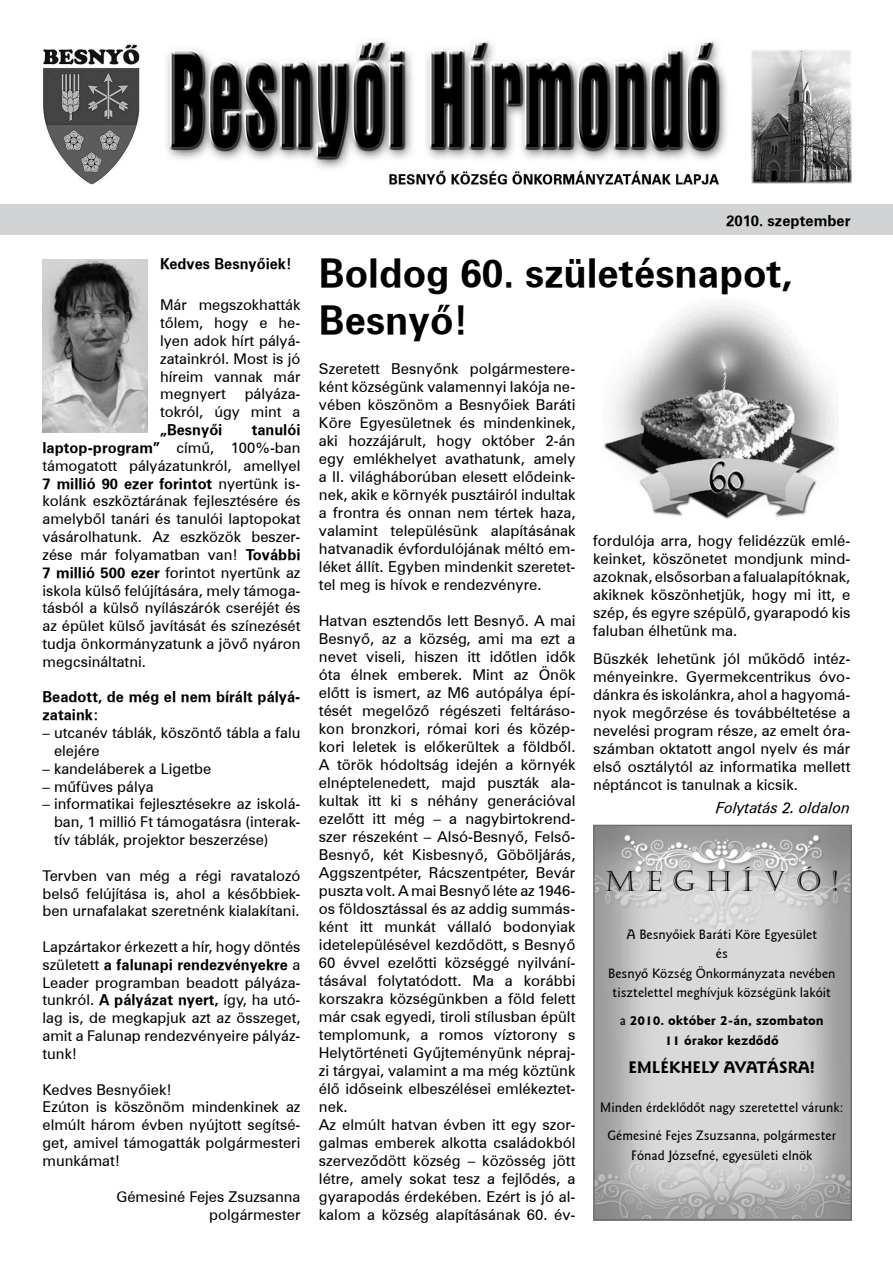
<style>
.page{position:relative;width:893px;height:1263px;background:#fff}
.page>*{position:absolute;margin:0;border:0;box-sizing:border-box;transform-origin:0 0}
.t1{font:39px/46.8px "H Zurich BT Bold";color:#000}
.t2{font:28.5px "Castellar";color:#000}
.t3{font:16.5px "H Goudy Sans BT Bold";color:#000}
.t4{font:15px/18px "H Zurich BT";color:#000;text-align:justify}
.t5{font:15px "H Zurich BT Italic";color:#000}
.t6{font:15px "H Zurich BT Bold";color:#000}
.t7{font:14.85px/17.9px "H Zurich BT";color:#000;text-align:justify}
.t8{font:14.85px/17.9px "H Zurich BT Bold";color:#000;text-align:right}
.t9{font:13.5px/19.5px "H Goudy Sans BT";color:#000;text-align:center}
.t10{font:13.5px/19.5px "H Goudy Sans BT Bold";color:#000;text-align:center}
.s1{font-family:"H Zurich BT"}
.s2{font-family:"H Zurich BT Bold"}
.s3{font-family:"H Goudy Sans BT"}
</style>
<div class="page">
<img style="left:603px;top:305px;width:233px;height:214px">
<img style="left:43px;top:40px;width:809px;height:145px">
<div style="left:0;top:205px;width:893px;height:30px;background:#d1d3d4"></div>
<img style="left:596px;top:828px;width:253px;height:389px">
<div style="left:593px;top:825px;width:259px;height:395px;border:2px solid #6f7073"></div>
<img style="left:43px;top:259px;width:104px;height:173px">
<p class="t8" style="left:160px;top:254px;width:133px">Kedves Besnyőiek!</p>
<p class="t7" style="left:160px;top:296px;width:142px">Már megszokhatták tőlem, hogy e he&shy;lyen adok hírt pályá&shy;zatainkról. Most is jó híreim vannak már megnyert</p>
<p class="t7" style="left:160px;top:385px;width:142px;text-align:right">pályáza-<br>tokról, úgy mint a</p>
<p class="t8" style="left:160px;top:421px;width:64px">„Besnyői</p>
<p class="t8" style="left:43px;top:421px;width:259px">tanulói<br>laptop-program” <span class="s1">című, 100%-ban</span></p>
<p class="t7" style="left:43px;top:456px;width:259px">támogatott pályázatunkról, amellyel</p>
<p class="t8" style="left:43px;top:474px;width:259px">7 millió 90 ezer forintot <span class="s1">nyertünk is-</span></p>
<p class="t7" style="left:43px;top:492px;width:259px">kolánk eszköztárának fejlesztésére és amelyből tanári és tanulói laptopokat vásárolhatunk. Az eszközök beszer&shy;zése már folyamatban van! <span class="s2">További 7 millió 500 ezer</span> forintot nyertünk az iskola külső felújítására, mely támoga&shy;tásból a külső nyílászárók cseréjét és az épület külső javítását és színezését tudja önkormányzatunk a jövő nyáron megcsináltatni.</p>
<p class="t8" style="left:43px;top:688px;width:259px;text-align:left">Beadott, de még el nem bírált pályá&shy;zataink:</p>
<p class="t7" style="left:54px;top:724px;width:248px;text-indent:-12px">– utcanév táblák, köszöntő tábla a falu elejére</p>
<p class="t7" style="left:43px;top:759px;width:170px">– kandeláberek a Ligetbe</p>
<p class="t7" style="left:43px;top:777px;width:113px">– műfüves pálya</p>
<p class="t7" style="left:54px;top:795px;width:248px;text-indent:-12px">– informatikai fejlesztésekre az iskolá&shy;ban, 1 millió Ft támogatásra (interak&shy;tív táblák, projektor beszerzése)</p>
<p class="t7" style="left:43px;top:866px;width:259px">Tervben van még a régi ravatalozó belső felújítása is, ahol a későbbiek&shy;ben urnafalakat szeretnénk kialakítani.</p>
<p class="t7" style="left:43px;top:938px;width:259px">Lapzártakor érkezett a hír, hogy döntés</p>
<p class="t8" style="left:43px;top:955px;width:259px"><span class="s1">született</span> a falunapi rendezvényekre <span class="s1">a</span></p>
<p class="t7" style="left:43px;top:973px;width:260px">Leader programban beadott pályáza&shy;tunkról. <span class="s2">A pályázat nyert,</span> így, ha utó&shy;lag is, de megkapjuk azt az összeget, amit a Falunap rendezvényeire pályáz&shy;tunk!</p>
<p class="t7" style="left:43px;top:1080px;width:259px;text-align:left">Kedves Besnyőiek!<br>Ezúton is köszönöm mindenkinek az elmúlt három évben nyújtott segítsé&shy;get, amivel támogatták polgármesteri munkámat!</p>
<p class="t7" style="left:116px;top:1188px;width:186px;text-align:right">Gémesiné Fejes Zsuzsanna polgármester</p>
<p class="t6" style="left:726px;top:212px;width:126px">2010. szeptember</p>
<h1 class="t1" style="left:319px;top:249px;width:475px">Boldog 60. születésnapot,<br>Besnyő!</h1>
<p class="t4" style="left:319px;top:360px;width:258px">Szeretett Besnyőnk polgármestere&shy;ként községünk valamennyi lakója ne&shy;vében köszönöm a Besnyőiek Baráti Köre Egyesületnek és mindenkinek, aki hozzájárult, hogy október 2-án egy emlékhelyet avathatunk, amely a II. világháborúban elesett elődeink&shy;nek, akik e környék pusztáiról indultak a frontra és onnan nem tértek haza, valamint településünk alapításának hatvanadik évfordulójának méltó em&shy;léket állít. Egyben mindenkit szeretet&shy;tel meg is hívok e rendezvényre.</p>
<p class="t4" style="left:319px;top:612px;width:258px;text-align:left">Hatvan esztendős lett Besnyő. A mai Besnyő, az a község, ami ma ezt a nevet viseli, hiszen itt időtlen idők óta élnek emberek. Mint az Önök előtt is ismert, az M6 autópálya épí&shy;tését megelőző régészeti feltáráso&shy;kon bronzkori, római kori és közép&shy;kori leletek is előkerültek a földből.<br>A török hódoltság idején a környék elnéptelenedett, majd puszták ala&shy;kultak itt ki s néhány generációval ezelőtt itt még – a nagybirtokrend&shy;szer részeként – Alsó-Besnyő, Felső-Besnyő, két Kisbesnyő, Göböljárás, Aggszentpéter, Rácszentpéter, Bevár puszta volt. A mai Besnyő léte az 1946- os földosztással és az addig summás&shy;ként itt munkát vállaló bodonyiak idetelepülésével kezdődött, s Besnyő 60 évvel ezelőtti községgé nyilvání&shy;tásával folytatódott. Ma a korábbi korszakra községünkben a föld felett már csak egyedi, tiroli stílusban épült templomunk, a romos víztorony s Helytörténeti Gyűjteményünk népraj&shy;zi tárgyai, valamint a ma még köztünk élő időseink elbeszélései emlékeztet&shy;nek.<br>Az elmúlt hatvan évben itt egy szor&shy;galmas emberek alkotta családokból szerveződött község – közösség jött létre, amely sokat tesz a fejlődés, a gyarapodás érdekében. Ezért is jó al&shy;kalom a község alapításának 60. év-</p>
<p class="t4" style="left:593px;top:531px;width:259px">fordulója arra, hogy felidézzük emlé&shy;keinket, köszönetet mondjunk mind&shy;azoknak, elsősorban a falualapítóknak, akiknek köszönhetjük, hogy mi itt, e szép, és egyre szépülő, gyarapodó kis faluban élhetünk ma.</p>
<p class="t4" style="left:593px;top:650px;width:259px">Büszkék lehetünk jól működő intéz&shy;ményeinkre. Gyermekcentrikus óvo&shy;dánkra és iskolánkra, ahol a hagyomá&shy;nyok megőrzése és továbbéltetése a nevelési program része, az emelt óra&shy;számban oktatott angol nyelv és már első osztálytól az informatika mellett néptáncot is tanulnak a kicsik.</p>
<p class="t5" style="left:716px;top:798px;width:136px">Folytatás 2. oldalon</p>
<h2 class="t2" style="left:605px;top:864px;width:234px">M E G H Í V Ó !</h2>
<p class="t9" style="left:608px;top:924px;width:229px">A Besnyőiek Baráti Köre Egyesület<br>és<br>Besnyő Község Önkormányzata nevében tisztelettel meghívjuk községünk lakóit</p>
<p class="t10" style="left:620px;top:1011px;width:205px"><span class="s3">a</span> 2010. október 2-án, szombaton<br>11 órakor kezdődő</p>
<p class="t3" style="left:628px;top:1057px;width:188px">EMLÉKHELY AVATÁSRA!</p>
<p class="t9" style="left:600px;top:1093px;width:245px;line-height:28.5px">Minden érdeklődőt nagy szeretettel várunk:<br>Gémesiné Fejes Zsuzsanna, polgármester</p>
<p class="t9" style="left:631px;top:1145px;width:183px">Fónad Józsefné, egyesületi elnök</p>
</div>
